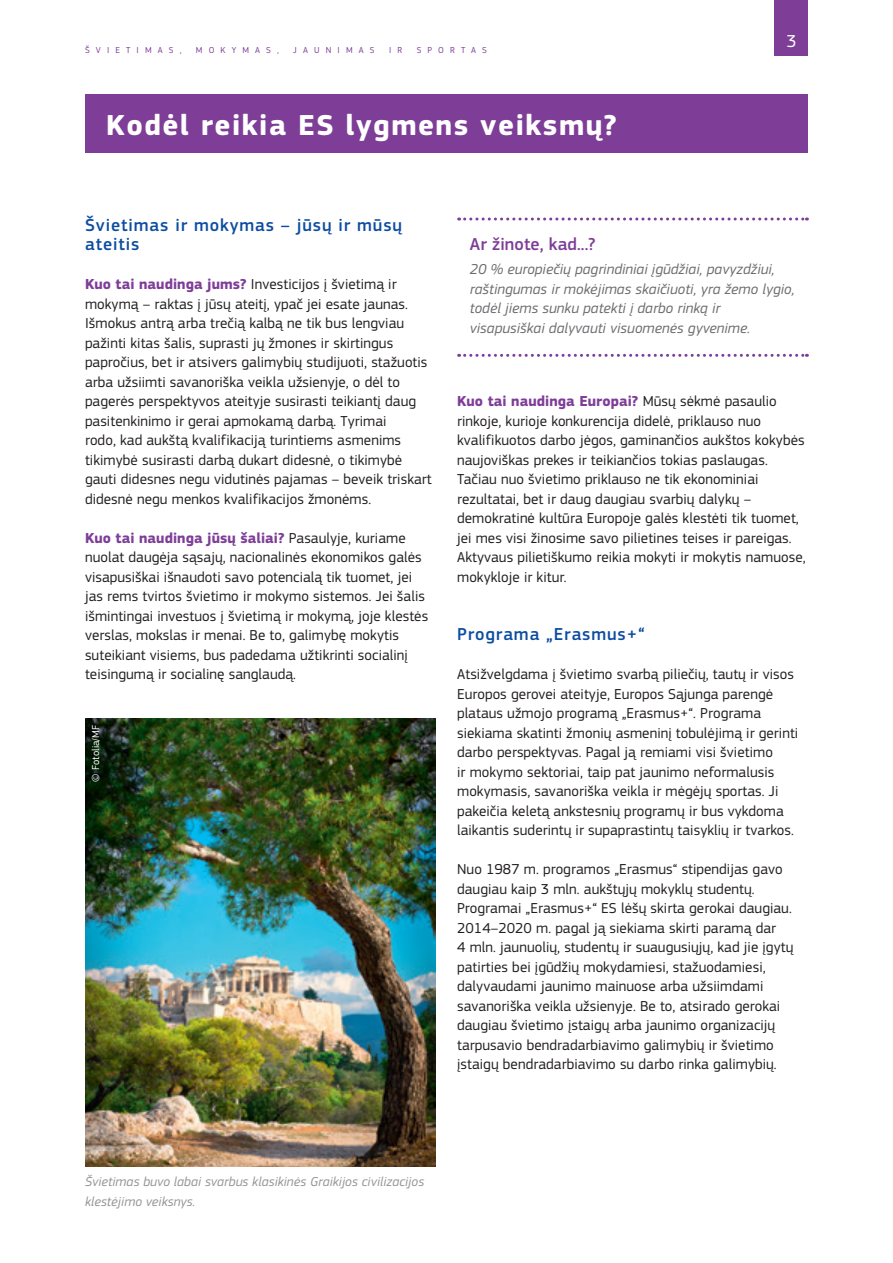
<style>
.page{position:relative;width:893px;height:1263px;background:#fff}
.page>*{position:absolute;margin:0;border:0;box-sizing:border-box;transform-origin:0 0}
.Heading01_neg{font:700 30px "EC Square Sans Pro";letter-spacing:.05em;color:#fff}
.Heading03{font:500 18px/19.5px "EC Square Sans Pro";letter-spacing:.05em;color:#0d4da1}
.Box_Title{font:500 18px "EC Square Sans Pro";letter-spacing:.005em;color:#7e3e98}
.folio{font:18px "EC Square Sans Pro";color:#fff}
.BodyText{font:15px/19.5px "EC Square Sans Pro";letter-spacing:.005em;color:#231f20}
.Box_fin{font:italic 15px/19.5px "EC Square Sans Pro";letter-spacing:.005em;color:#6c6d70}
.legende_L{font:italic 13.5px/19.5px "EC Square Sans Pro";letter-spacing:.005em;color:#939598}
.copyright_copy{font:10.5px "EC Square Sans Pro";letter-spacing:.005em;color:#fff}
.running_title_RIGHT{font:9px "EC Square Sans Pro";color:#7e3e98}
.s1{font-weight:700;color:#7e3e98}
</style>
<div class="page">
<div style="left:775px;top:0;width:33px;height:55px;background:#7e3e98"></div>
<svg style="left:459px;top:218px;width:348px;height:3px"></svg>
<svg style="left:459px;top:354px;width:348px;height:3px"></svg>
<div style="left:85px;top:94px;width:723px;height:59px;background:#7e3e98"></div>
<img style="left:85px;top:719px;width:351px;height:448px">
<p class="running_title_RIGHT" style="left:85px;top:45px;width:22px">Š vietimas</p>
<p class="running_title_RIGHT" style="left:180px;top:45px;width:3px">,</p>
<p class="running_title_RIGHT" style="left:196px;top:45px;width:57px">mokymas</p>
<p class="running_title_RIGHT" style="left:277px;top:45px;width:3px">,</p>
<p class="running_title_RIGHT" style="left:293px;top:45px;width:12px">jaunimas</p>
<p class="running_title_RIGHT" style="left:389px;top:45px;width:8px">ir</p>
<p class="running_title_RIGHT" style="left:417px;top:45px;width:9px">sp</p>
<p class="running_title_RIGHT" style="left:438px;top:45px;width:22px">o rtas</p>
<p class="Heading01_neg" style="left:106px;top:107px;width:512px">Kodėl reikia ES lygmens veiksmų?</p>
<p class="folio" style="left:786px;top:30px;width:12px">3</p>
<p class="Heading03" style="left:85px;top:215px;width:319px">Švietimas ir mokymas – jūsų ir mūsų ateitis</p>
<p class="BodyText" style="left:85px;top:275px;width:348px"><span class="s1">Kuo tai naudinga jums?</span> Investicijos į švietimą ir mokymą – raktas į jūsų ateitį, ypač jei esate jaunas.<br>Išmokus antrą arba trečią kalbą ne tik bus lengviau pažinti kitas šalis, suprasti jų žmones ir skirtingus papročius, bet ir atsivers galimybių studijuoti, stažuotis arba užsiimti savanoriška veikla užsienyje, o dėl to pagerės perspektyvos ateityje susirasti teikiantį daug pasitenkinimo ir gerai apmokamą darbą. Tyrimai<br>rodo, kad aukštą kvalifikaciją turintiems asmenims tikimybė susirasti darbą dukart didesnė, o tikimybė gauti didesnes negu vidutinės pajamas – beveik triskart didesnė negu menkos kvalifikacijos žmonėms.</p>
<p class="BodyText" style="left:85px;top:528px;width:345px"><span class="s1">Kuo tai naudinga jūsų šaliai?</span> Pasaulyje, kuriame nuolat daugėja sąsajų, nacionalinės ekonomikos galės visapusiškai išnaudoti savo potencialą tik tuomet, jei jas rems tvirtos švietimo ir mokymo sistemos. Jei šalis išmintingai investuos į švietimą ir mokymą, joje klestės verslas, mokslas ir menai. Be to, galimybę mokytis suteikiant visiems, bus padedama užtikrinti socialinį teisingumą ir socialinę sanglaudą.</p>
<p class="copyright_copy" style="left:90px;top:781px;width:58px;rotate:-90deg">© Fotolia/MF</p>
<p class="Box_Title" style="left:470px;top:234px;width:127px">Ar žinote, kad...?</p>
<p class="Box_fin" style="left:470px;top:259px;width:326px">20 % europiečių pagrindiniai įgūdžiai, pavyzdžiui, raštingumas ir mokėjimas skaičiuoti, yra žemo lygio, todėl jiems sunku patekti į darbo rinką ir visapusiškai dalyvauti visuomenės gyvenime.</p>
<p class="BodyText" style="left:457px;top:392px;width:350px"><span class="s1">Kuo tai naudinga Europai?</span> Mūsų sėkmė pasaulio rinkoje, kurioje konkurencija didelė, priklauso nuo kvalifikuotos darbo jėgos, gaminančios aukštos kokybės naujoviškas prekes ir teikiančios tokias paslaugas.<br>Tačiau nuo švietimo priklauso ne tik ekonominiai rezultatai, bet ir daug daugiau svarbių dalykų – demokratinė kultūra Europoje galės klestėti tik tuomet, jei mes visi žinosime savo pilietines teises ir pareigas.<br>Aktyvaus pilietiškumo reikia mokyti ir mokytis namuose, mokykloje ir kitur.</p>
<p class="Heading03" style="left:457px;top:625px;width:189px">Programa „Erasmus+“</p>
<p class="BodyText" style="left:457px;top:665px;width:343px">Atsižvelgdama į švietimo svarbą piliečių, tautų ir visos Europos gerovei ateityje, Europos Sąjunga parengė plataus užmojo programą „Erasmus+“. Programa siekiama skatinti žmonių asmeninį tobulėjimą ir gerinti darbo perspektyvas. Pagal ją remiami visi švietimo<br>ir mokymo sektoriai, taip pat jaunimo neformalusis mokymasis, savanoriška veikla ir mėgėjų sportas. Ji pakeičia keletą ankstesnių programų ir bus vykdoma laikantis suderintų ir supaprastintų taisyklių ir tvarkos.</p>
<p class="BodyText" style="left:457px;top:860px;width:338px">Nuo 1987 m. programos „Erasmus“ stipendijas gavo daugiau kaip 3 mln. aukštųjų mokyklų studentų.<br>Programai „Erasmus+“ ES lėšų skirta gerokai daugiau.<br>2014–2020 m. pagal ją siekiama skirti paramą dar<br>4 mln. jaunuolių, studentų ir suaugusiųjų, kad jie įgytų patirties bei įgūdžių mokydamiesi, stažuodamiesi, dalyvaudami jaunimo mainuose arba užsiimdami savanoriška veikla užsienyje. Be to, atsirado gerokai daugiau švietimo įstaigų arba jaunimo organizacijų tarpusavio bendradarbiavimo galimybių ir švietimo įstaigų bendradarbiavimo su darbo rinka galimybių.</p>
<p class="legende_L" style="left:85px;top:1172px;width:341px">Švietimas buvo labai svarbus klasikinės Graikijos civilizacijos klestėjimo veiksnys.</p>
</div>
